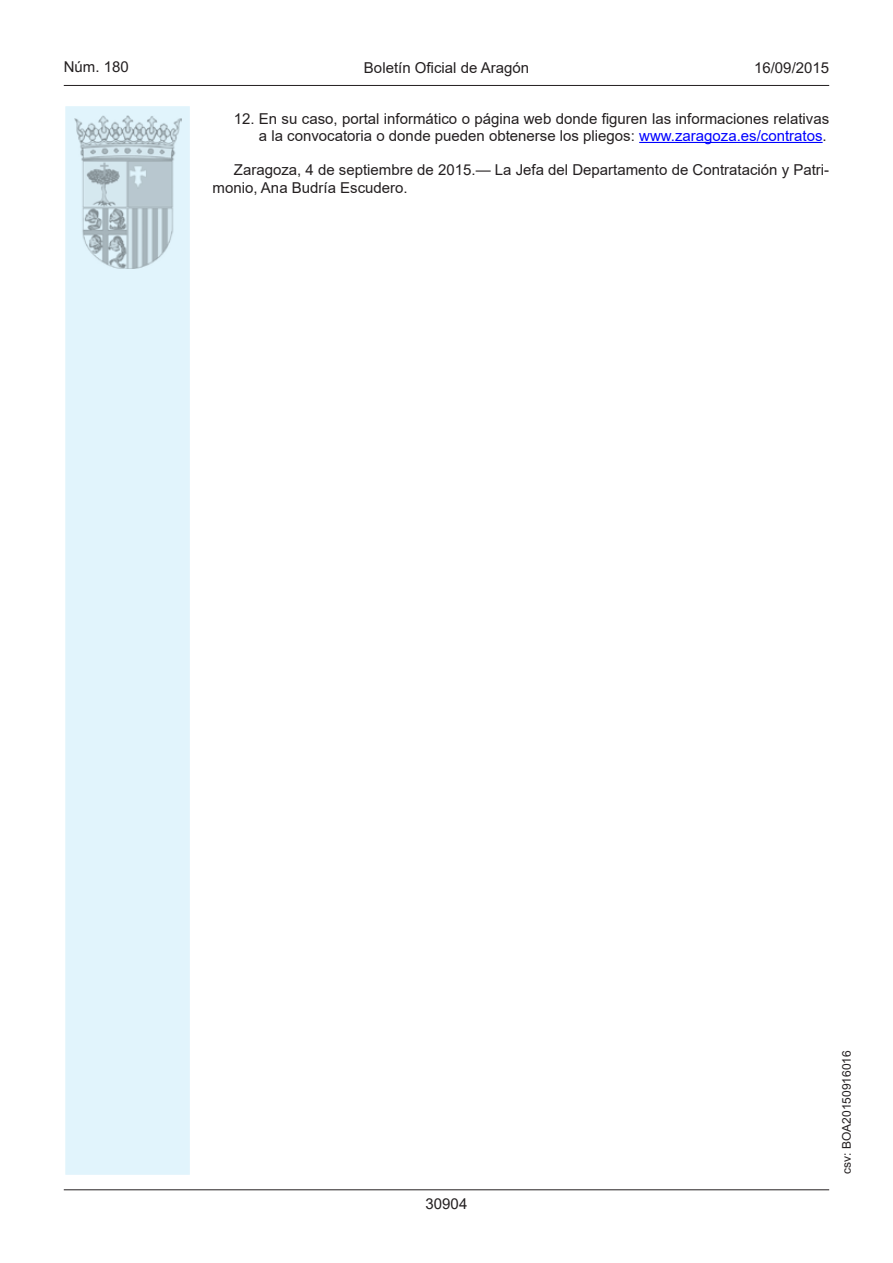
<style>
.page{position:relative;width:893px;height:1263px;background:#fff}
.page>*{position:absolute;margin:0;border:0;box-sizing:border-box;transform-origin:0 0}
.t1{font:15px/17.2px "Arial MT2";color:#231f20;text-align:right}
.t2{font:15px "Arial";color:#231f20}
.t3{font:12px "Arial";color:#231f20}
.s1{color:#00f}
.s2{font-family:"Arial"}
</style>
<div class="page">
<hr style="left:64px;top:85px;width:765px;height:1px;background:#231f20">
<div style="left:64px;top:105px;width:127px;height:1071px;background:#e1f4fc;border:2px solid #fff"></div>
<img style="left:75px;top:115px;width:106px;height:153px">
<hr style="left:64px;top:1189px;width:765px;height:1px;background:#231f20">
<hr style="left:639px;top:142px;width:184px;height:1px;background:#00f">
<p class="t2" style="left:64px;top:57px;width:67px">Núm. 180</p>
<p class="t1" style="left:364px;top:59px;width:167px">Boletín Oficial de Aragón</p>
<p class="t2" style="left:754px;top:57px;width:77px">16/09/2015</p>
<p class="t1" style="left:234px;top:110px;width:597px">12. En su caso, portal informático o página web donde figuren las informaciones relativas a la convocatoria o donde pueden obtenerse los pliegos: <span class="s1">www.zaragoza.es/contratos</span><span class="s2">.</span></p>
<p class="t1" style="left:213px;top:161px;width:618px;text-align:left;text-indent:21px">Zaragoza, 4 de septiembre de 2015.— La Jefa del Departamento de Contratación y Patri&shy;monio, Ana Budría Escudero.</p>
<p class="t1" style="left:426px;top:1195px;width:43px">30904</p>
<p class="t3" style="left:838px;top:1174px;width:125px;rotate:-90deg">csv: BOA20150916016</p>
</div>
